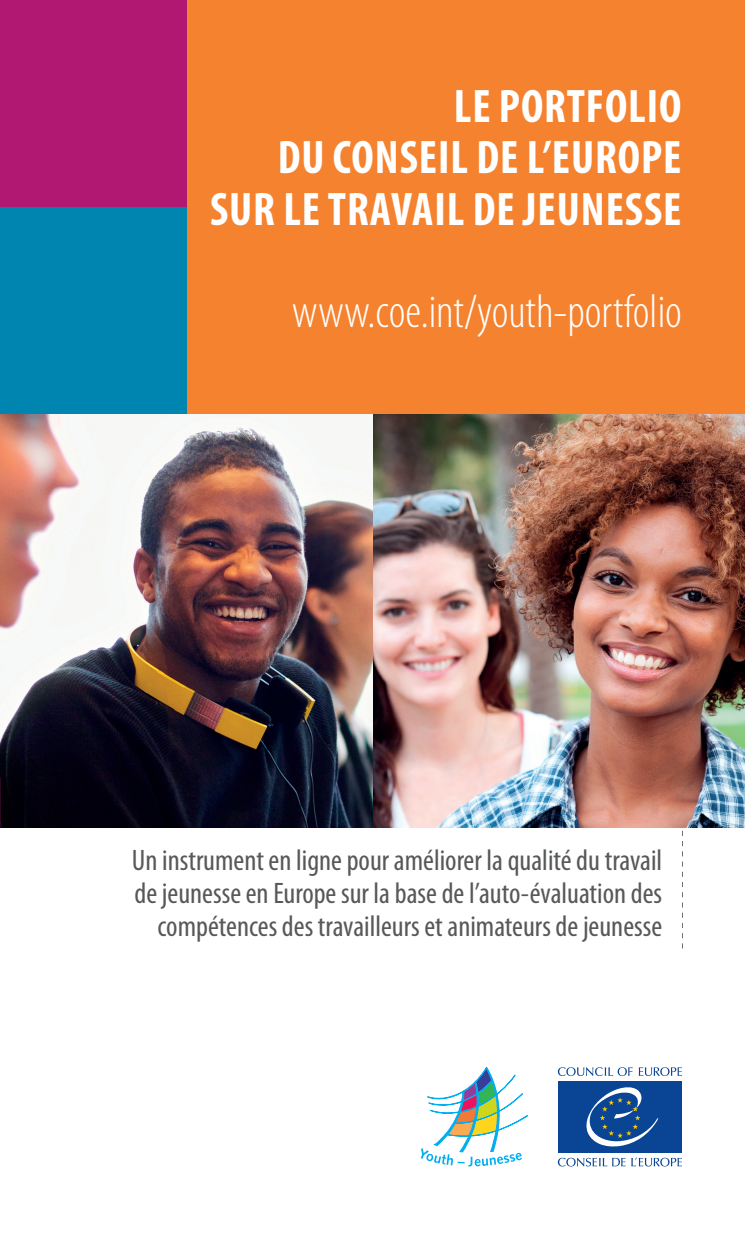
<style>
.page{position:relative;width:745px;height:1241px;background:#fff}
.page>*{position:absolute;margin:0;border:0;box-sizing:border-box;transform-origin:0 0}
.t1{font:700 condensed 47.25px/51.6px "Myriad Pro";letter-spacing:.02em;color:#fff;text-align:right}
.t2{font:300 condensed 47.25px "Myriad Pro";color:#fff}
.t3{font:condensed 29.75px/33.2px "Myriad Pro";color:#57585a;text-align:right}
</style>
<div class="page">
<img style="left:0;top:413px;width:744px;height:414px">
<div style="left:0;top:0;width:744px;height:413px;background:#f5822f"></div>
<div style="left:0;top:0;width:186px;height:207px;background:#b01872"></div>
<div style="left:0;top:207px;width:186px;height:206px;background:#0085b1"></div>
<svg style="left:421px;top:1067px;width:106px;height:99px"></svg>
<svg style="left:638px;top:1067px;width:43px;height:8px"></svg>
<svg style="left:557px;top:1067px;width:75px;height:8px"></svg>
<svg style="left:631px;top:1157px;width:50px;height:9px"></svg>
<svg style="left:557px;top:1157px;width:68px;height:9px"></svg>
<div style="left:558px;top:1080px;width:123px;height:72px;background:#094594"></div>
<svg style="left:586px;top:1087px;width:72px;height:59px"></svg>
<h1 class="t1" style="left:210px;top:79px;width:473px">LE PORTFOLIO<br>DU CONSEIL DE L’EUROPE<br>SUR LE TRAVAIL DE JEUNESSE</h1>
<h1 class="t2" style="left:292px;top:284px;width:391px">www.coe.int/youth-portfolio</h1>
<p class="t3" style="left:132px;top:842px;width:531px">Un instrument en ligne pour améliorer la qualité du travail de jeunesse en Europe sur la base de l’auto-évaluation des compétences des travailleurs et animateurs de jeunesse</p>
</div>
